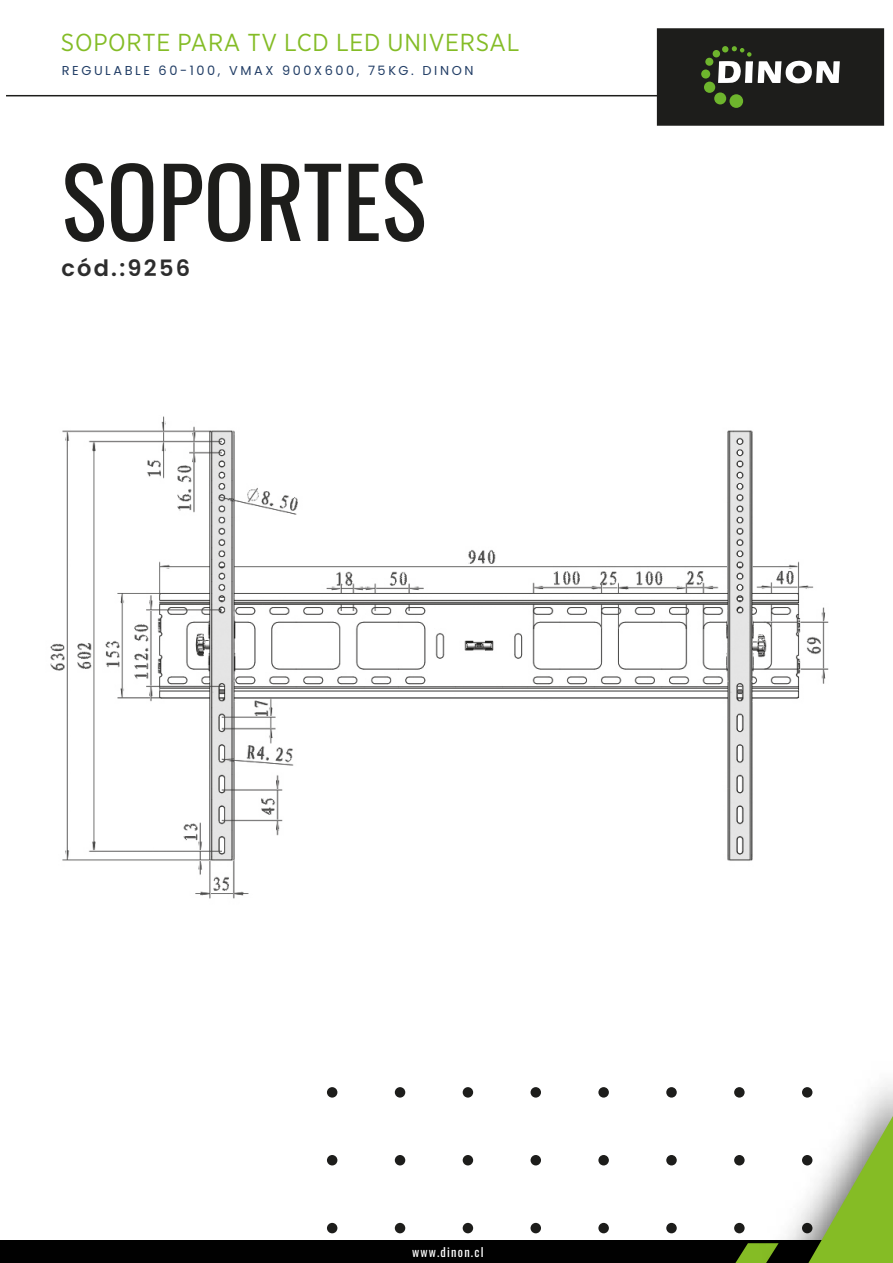
<style>
.page{position:relative;width:893px;height:1263px;background:#fff}
.page>*{position:absolute;margin:0;border:0;box-sizing:border-box;transform-origin:0 0}
.t1{font:95.4px "Oswald";color:#1d1d1b}
.t2{font:24.45px "Gotham Narrow";letter-spacing:.03em;color:#84bc26}
.t3{font:600 22.5px "Poppins";letter-spacing:.1em;color:#2d2d2d}
.t4{font:12.9px "Poppins";letter-spacing:.2em;color:#223e66}
.t5{font:12.3px "Oswald";letter-spacing:.1em;color:#fff}
</style>
<div class="page">
<div style="left:666px;top:1087px;width:11px;height:10px;background:#1d1d1b;border-radius:50%"></div>
<div style="left:666px;top:1155px;width:11px;height:10px;background:#1d1d1b;border-radius:50%"></div>
<div style="left:666px;top:1223px;width:11px;height:10px;background:#1d1d1b;border-radius:50%"></div>
<div style="left:598px;top:1087px;width:11px;height:10px;background:#1d1d1b;border-radius:50%"></div>
<div style="left:598px;top:1155px;width:11px;height:10px;background:#1d1d1b;border-radius:50%"></div>
<div style="left:598px;top:1223px;width:11px;height:10px;background:#1d1d1b;border-radius:50%"></div>
<div style="left:531px;top:1087px;width:10px;height:10px;background:#1d1d1b;border-radius:50%"></div>
<div style="left:531px;top:1155px;width:10px;height:10px;background:#1d1d1b;border-radius:50%"></div>
<div style="left:531px;top:1223px;width:10px;height:10px;background:#1d1d1b;border-radius:50%"></div>
<div style="left:463px;top:1087px;width:10px;height:10px;background:#1d1d1b;border-radius:50%"></div>
<div style="left:463px;top:1155px;width:10px;height:10px;background:#1d1d1b;border-radius:50%"></div>
<div style="left:463px;top:1223px;width:10px;height:10px;background:#1d1d1b;border-radius:50%"></div>
<div style="left:395px;top:1087px;width:10px;height:10px;background:#1d1d1b;border-radius:50%"></div>
<div style="left:395px;top:1155px;width:10px;height:10px;background:#1d1d1b;border-radius:50%"></div>
<div style="left:395px;top:1223px;width:10px;height:10px;background:#1d1d1b;border-radius:50%"></div>
<div style="left:327px;top:1087px;width:10px;height:10px;background:#1d1d1b;border-radius:50%"></div>
<div style="left:327px;top:1155px;width:10px;height:10px;background:#1d1d1b;border-radius:50%"></div>
<div style="left:327px;top:1223px;width:10px;height:10px;background:#1d1d1b;border-radius:50%"></div>
<div style="left:657px;top:28px;width:227px;height:98px;background:#1d1d1b;border:2px solid #1d1d1b"></div>
<hr style="left:6px;top:95px;width:652px;height:1px;background:#1d1d1b">
<div style="left:0;top:1240px;width:893px;height:23px;background:#010101"></div>
<div style="left:729px;top:94px;width:14px;height:14px;background:#6eb52d;border-radius:50%"></div>
<div style="left:714px;top:92px;width:12px;height:12px;background:#6eb52d;border-radius:50%"></div>
<div style="left:704px;top:82px;width:11px;height:11px;background:#6eb52d;border-radius:50%"></div>
<div style="left:701px;top:70px;width:9px;height:9px;background:#6eb52d;border-radius:50%"></div>
<div style="left:705px;top:58px;width:8px;height:8px;background:#6eb52d;border-radius:50%"></div>
<div style="left:713px;top:50px;width:7px;height:7px;background:#6eb52d;border-radius:50%"></div>
<svg style="left:718px;top:46px;width:122px;height:38px"></svg>
<svg style="left:734px;top:1084px;width:159px;height:179px"></svg>
<img style="left:50px;top:416px;width:779px;height:483px">
<h2 class="t2" style="left:61px;top:27px;width:460px">SOPORTE PARA TV LCD LED UNIVERSAL</h2>
<p class="t4" style="left:62px;top:63px;width:413px">REGULABLE 60-100, VMAX 900X600, 75KG. DINON</p>
<h1 class="t1" style="left:61px;top:117px;width:367px">SOPORTES</h1>
<h3 class="t3" style="left:61px;top:255px;width:130px">cód.:9256</h3>
<p class="t5" style="left:412px;top:1240px;width:73px">www.dinon.cl</p>
</div>
